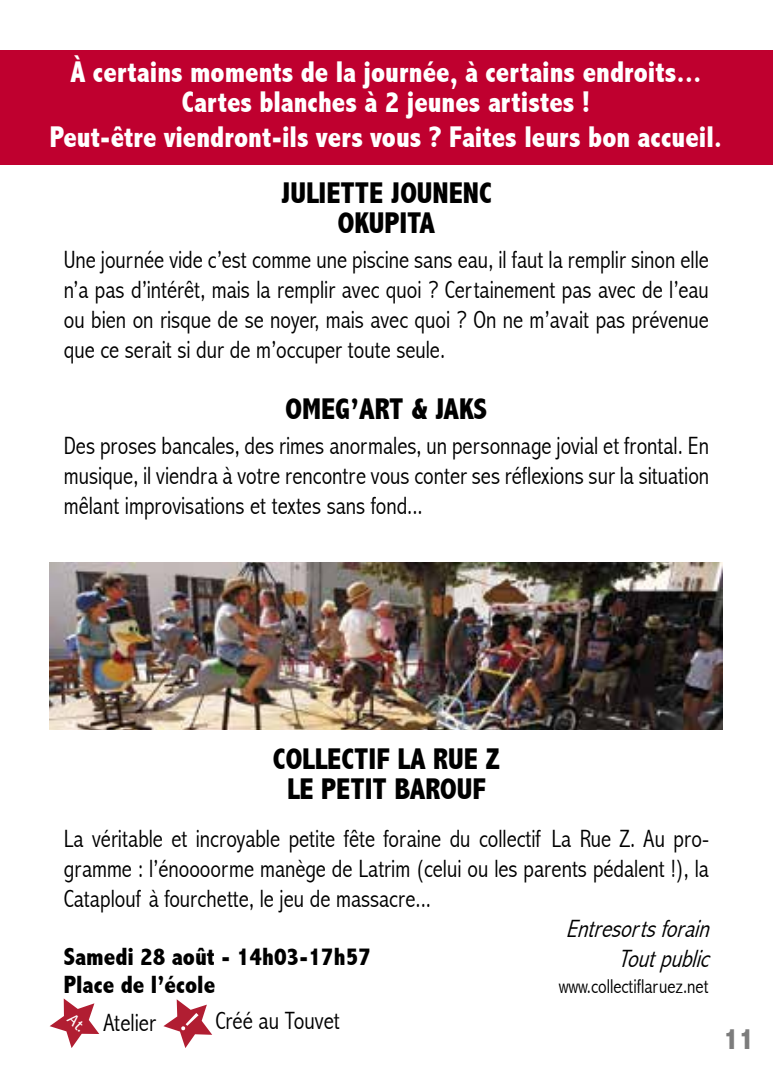
<style>
.page{position:relative;width:773px;height:1078px;background:#fff}
.page>*{position:absolute;margin:0;border:0;box-sizing:border-box;transform-origin:0 0}
.t1{font:800 condensed 30px/30px "Abadi";color:#fff;text-align:center;scale:.96 1}
.t2{font:800 condensed 30px/30px "Abadi";color:#000;text-align:center}
.t3{font:800 condensed 30px "Abadi";color:#7c7c7c}
.t4{font:300 condensed 25px/30px "Abadi";color:#000;text-align:justify}
.t5{font:800 condensed 25px/27.5px "Abadi";color:#000}
.t6{font:italic 300 condensed 25px/30px "Abadi";color:#000;text-align:right}
.t7{font:300 condensed 20px "Abadi";color:#000}
</style>
<div class="page">
<div style="left:0;top:50px;width:772px;height:114px;background:#bf002f"></div>
<img style="left:50px;top:562px;width:672px;height:167px">
<svg style="left:163px;top:999px;width:49px;height:48px"></svg>
<svg style="left:50px;top:998px;width:49px;height:49px"></svg>
<p class="t1" style="left:71px;top:57px;width:658px">À certains moments de la journée, à certains endroits...<br>Cartes blanches à 2 jeunes artistes !</p>
<p class="t1" style="left:50px;top:122px;width:701px">Peut-être viendront-ils vers vous ? Faites leurs bon accueil.</p>
<p class="t2" style="left:281px;top:178px;width:212px">JULIETTE JOUNENC<br>OKUPITA</p>
<p class="t4" style="left:64px;top:244px;width:646px">Une journée vide c’est comme une piscine sans eau, il faut la remplir sinon elle n’a pas d’intérêt, mais la remplir avec quoi ? Certainement pas avec de l’eau ou bien on risque de se noyer, mais avec quoi ? On ne m’avait pas prévenue que ce serait si dur de m’occuper toute seule.</p>
<p class="t2" style="left:285px;top:394px;width:203px">OMEG’ART &amp; JAKS</p>
<p class="t4" style="left:64px;top:430px;width:646px">Des proses bancales, des rimes anormales, un personnage jovial et frontal. En musique, il viendra à votre rencontre vous conter ses réflexions sur la situation mêlant improvisations et textes sans fond...</p>
<p class="t2" style="left:273px;top:744px;width:229px">COLLECTIF LA RUE Z<br>LE PETIT BAROUF</p>
<p class="t4" style="left:64px;top:823px;width:646px">La véritable et incroyable petite fête foraine du collectif La Rue Z. Au pro&shy;gramme : l’énoooorme manège de Latrim (celui ou les parents pédalent !), la Cataplouf à fourchette, le jeu de massacre...</p>
<p class="t5" style="left:64px;top:942px;width:308px">Samedi 28 août - 14h03-17h57<br>Place de l’école</p>
<p class="t6" style="left:565px;top:913px;width:152px">Entresortsforain<br>Toutpublic</p>
<p class="t7" style="left:558px;top:974px;width:151px">www.collectiflaruez.net</p>
<p class="t4" style="left:103px;top:1007px;width:54px">Atelier</p>
<p class="t4" style="left:215px;top:1005px;width:126px">Créé au Touvet</p>
<p class="t3" style="left:723px;top:1021px;width:32px">11</p>
</div>
